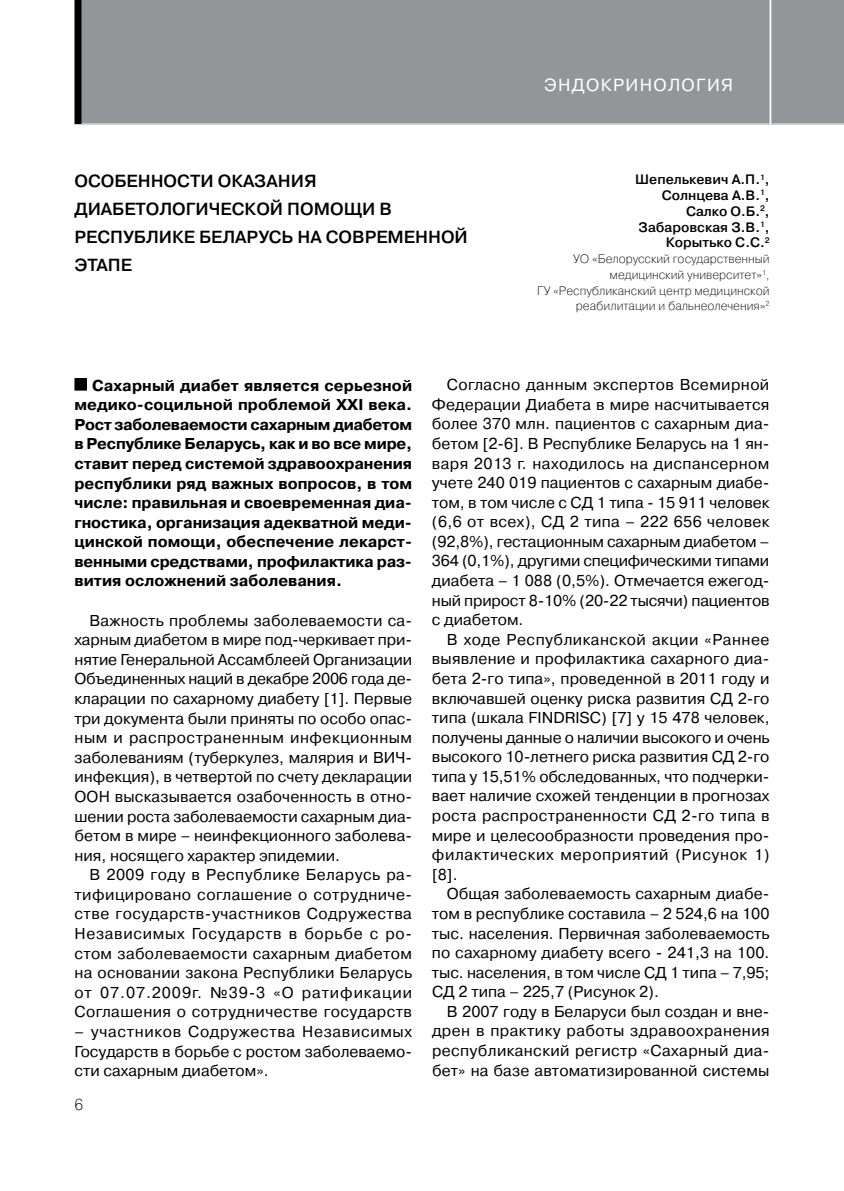
<style>
.page{position:relative;width:844px;height:1191px;background:#fff}
.page>*{position:absolute;margin:0;border:0;box-sizing:border-box;transform-origin:0 0}
.t1{font:700 17.5px/28px "Pragmatica Light C";color:#000}
.t2{font:17.5px "Pragmatica C";letter-spacing:.075em;color:#fff}
.t3{font:15.75px/19.6px "Pragmatica C";color:#000;text-align:justify}
.t4{font:700 15.75px/19.6px "Pragmatica C";color:#000;text-align:justify}
.t5{font:15.75px "Pragmatica Light C";color:#000}
.t6{font:700 13.65px/15.8px "Pragmatica Light C";color:#000;text-align:right}
.t7{font:12.25px/15.8px "Pragmatica Light C";color:#000;text-align:right}
</style>
<div class="page">
<div style="left:75px;top:379px;width:11px;height:11px;background:#000"></div>
<div style="left:74px;top:378px;width:13px;height:12px;border:1px solid #000"></div>
<div style="left:81px;top:0;width:762px;height:124px;background:#939598"></div>
<div style="left:74px;top:0;width:7px;height:124px;background:#000"></div>
<hr style="left:769px;top:0;width:2px;height:124px;background:#fff">
<p class="t2" style="left:544px;top:76px;width:190px">Эндокринология</p>
<p class="t1" style="left:74px;top:167px;width:395px">Осо бенности о казания диабетологической помощи в<br>Республике Беларусь на современной этапе</p>
<p class="t6" style="left:635px;top:172px;width:136px">Шепелькевич А.П .<sup>1</sup>,<br>Солнцева А.В .<sup>1</sup>,<br>Салко О.Б.<sup>2</sup>,<br>Забаровская З .В .<sup>1</sup>,<br>Корытько С.С.<sup>2</sup></p>
<p class="t7" style="left:537px;top:251px;width:234px">УО «Белорусский государственный медицинский университет»<sup>1</sup>,<br>ГУ «Республиканский центр медицинской реабилитации и бальнеолечения»<sup>2</sup></p>
<p class="t4" style="left:74px;top:375px;width:339px;text-indent:18px">Сахарный диабет является серьезной медико-социльной проблемой XXI века.<br>Рост заболеваемости сахарным диабетом в Республике Беларусь, как и во все мире, ставит перед системой здравоохранения республики ряд важных вопросов, в том числе: правильная и своевременная диа&shy;гностика, организация адекватной меди&shy;цинской помощи, обеспечение лекарст&shy;венными средствами, профилактика раз&shy;вития осложнений заболевания.</p>
<p class="t3" style="left:74px;top:610px;width:339px;text-align:left;text-indent:15px">Важность проблемы заболеваемости са&shy;харным диабетом в мире под-черкивает при&shy;нятие Генеральной Ассамблеей Организации Объединенных наций в декабре 2006 года де&shy;кларации по сахарному диабету [1]. Первые три документа были приняты по особо опас&shy;ным и распространенным инфекционным заболеваниям (туберкулез, малярия и ВИ Ч&shy;инфекция), в четвертой по счету декларации ООН</p>
<p class="t3" style="left:74px;top:787px;width:339px;text-indent:40px">высказывается озабоченность в отно&shy;шении роста заболеваемости сахарным диа&shy;бетом в мире – неинфекционного заболева&shy;ния, носящего характер эпидемии.</p>
<p class="t3" style="left:74px;top:865px;width:339px;text-indent:15px">В 2009 году в Республике Беларусь ра&shy;тифицировано соглашение о сотрудниче&shy;стве государств-участников Содружества Н езависимых Государств в борьбе с ро&shy;стом заболеваемости сахарным диабетом на основании закона Республики Беларусь от 07.07.2009г. №39-3 «О ратификации Соглашения о сотрудничестве государств</p>
<p class="t3" style="left:74px;top:1022px;width:339px">– участников Содружества Н езависимых Государств в борьбе с ростом заболеваемо&shy;сти сахарным диабетом».</p>
<p class="t5" style="left:74px;top:1095px;width:10px">6</p>
<p class="t3" style="left:432px;top:375px;width:339px;text-indent:15px">Согласно данным экспертов Всемирной Федерации Диабета в мире насчитывается более 370 млн. пациентов с сахарным диа&shy;бетом [2-6]. В Республике Беларусь на 1 ян&shy;варя 2013 г. находилось на диспансерном учете 240 019 пациентов с сахарным диабе&shy;том, в том числе с СД 1 типа - 15 911 человек (6,6 от всех), СД 2 типа – 222 656 человек (92,8%), гестационным сахарным диабетом – 364 (0,1%), другими специфическими типами диабета – 1 088 (0,5%). Отмечается ежегод&shy;ный прирост 8- 10% (20-22 тысячи) пациентов с диабетом.</p>
<p class="t3" style="left:432px;top:630px;width:339px;text-indent:15px">В ходе Республиканской акции «Раннее выявление и профилактика сахарного диа&shy;бета 2- го типа», проведенной в 2011 году и включавшей оценку риска развития СД 2- го типа (шкала FINDRISC) [7] у 15 478 человек, получены данные о наличии высокого и очень высокого 10-летнего риска развития СД 2- го типа у 15,51% обследованных, что подчерки&shy;вает наличие схожей тенденции в прогнозах роста распространенности СД 2- го типа в мире и целесообразности проведения про&shy;филактических мероприятий (Рисунок 1) [8].</p>
<p class="t3" style="left:432px;top:884px;width:339px;text-indent:15px">Общая заболеваемость сахарным диабе&shy;том в республике составила – 2 524,6 на 100 тыс. населения. Первичная заболеваемость по сахарному диабету всего - 241,3 на 100. тыс. населения, в том числе СД 1 типа – 7,95; СД 2 типа – 225,7 (Рисунок 2).</p>
<p class="t3" style="left:432px;top:1002px;width:339px;text-indent:15px">В 2007 году в Беларуси был создан и вне&shy;дрен в практику работы здравоохранения республиканский регистр «Сахарный диа&shy;бет» на базе автоматизированной системы</p>
</div>
